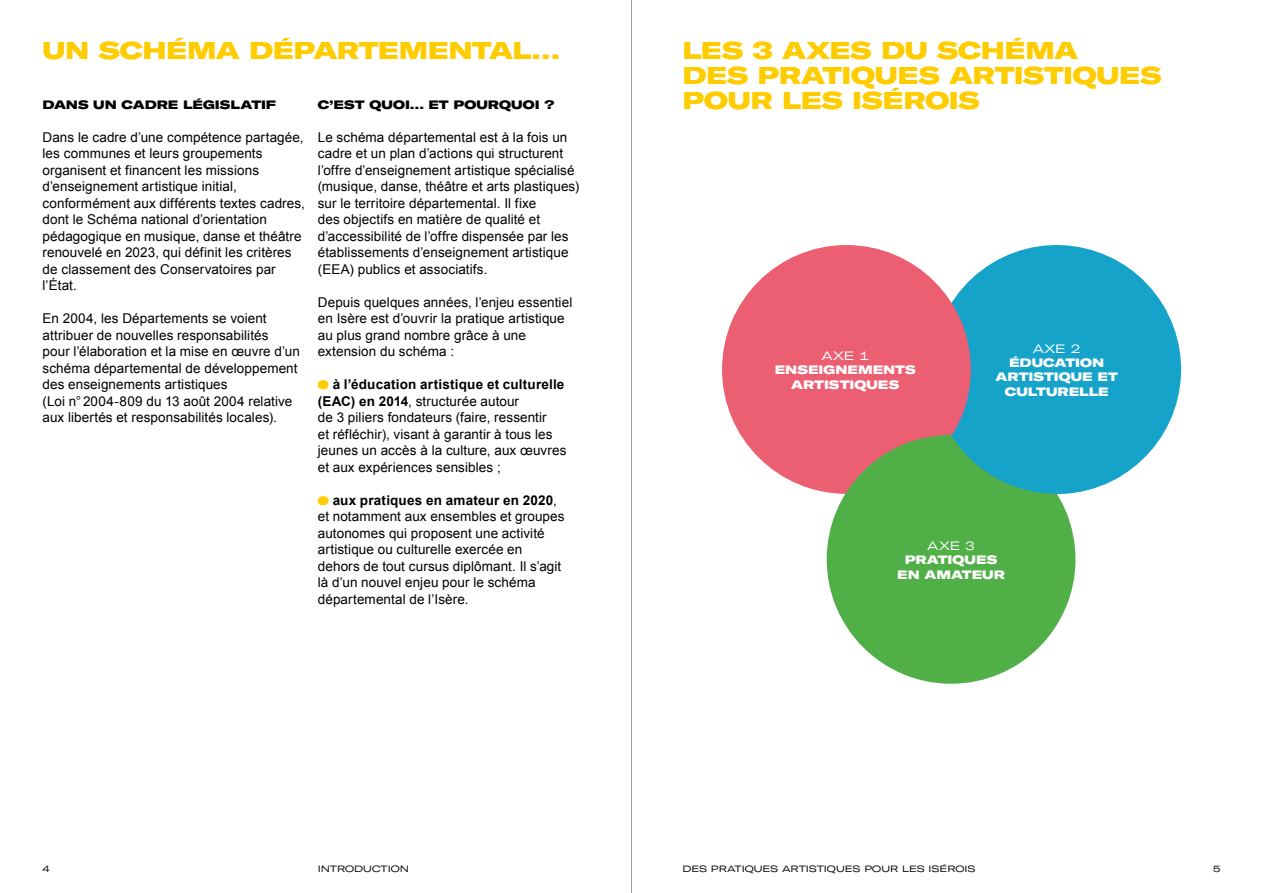
<style>
.page{position:relative;width:1263px;height:893px;background:#fff}
.page>*{position:absolute;margin:0;border:0;box-sizing:border-box;transform-origin:0 0}
.t1{font:900 expanded 24px/24.8px "GT America";letter-spacing:-.015em;color:#fc0}
.t2{font:13.5px/16.5px "Arial";letter-spacing:.005em;color:#000}
.t3{font:900 expanded 12px/14.4px "GT America";color:#fff;text-align:center}
.t4{font:900 expanded 12px "GT America";letter-spacing:.005em;color:#000}
.t5{font:expanded 12px "GT America";letter-spacing:.005em;color:#fff}
.t6{font:expanded 9px "GT America";letter-spacing:-.005em;color:#000}
.s1{font-weight:700}
</style>
<div class="page">
<svg style="left:916px;top:245px;width:266px;height:231px;fill:#15a3c9"></svg>
<div style="left:722px;top:245px;width:249px;height:249px;background:#ec5f72;border-radius:50%"></div>
<div style="left:827px;top:435px;width:248px;height:249px;background:#50af47;border-radius:50%"></div>
<svg style="left:951px;top:418px;width:171px;height:93px"></svg>
<hr style="left:631px;top:0;width:1px;height:893px;background:#9d9d9c">
<h1 class="t1" style="left:43px;top:38px;width:519px">UN SCHÉMA DÉPARTEMENTAL…</h1>
<p class="t4" style="left:43px;top:97px;width:235px">DANS UN CADRE LÉGISLATIF</p>
<p class="t2" style="left:43px;top:129px;width:264px">Dans le cadre d’une compétence partagée, les communes et leurs groupements organisent et financent les missions d’enseignement artistique initial, conformément aux différents textes cadres, dont le Schéma national d’orientation pédagogique en musique, danse et théâtre renouvelé en 2023, qui définit les critères de classement des Conservatoires par l’État.</p>
<p class="t2" style="left:43px;top:310px;width:259px">En 2004, les Départements se voient attribuer de nouvelles responsabilités<br>pour l’élaboration et la mise en œuvre d’un schéma départemental de développement des enseignements artistiques<br>(Loi n°2004-809 du 13 août 2004 relative aux libertés et responsabilités locales).</p>
<p class="t4" style="left:318px;top:97px;width:238px">C’EST QUOI… ET POURQUOI ?</p>
<p class="t2" style="left:318px;top:129px;width:263px">Le schéma départemental est à la fois un cadre et un plan d’actions qui structurent l’offre d’enseignement artistique spécialisé (musique, danse, théâtre et arts plastiques) sur le territoire départemental. Il fixe<br>des objectifs en matière de qualité et d’accessibilité de l’offre dispensée par les établissements d’enseignement artistique (EEA) publics et associatifs.</p>
<p class="t2" style="left:318px;top:294px;width:256px">Depuis quelques années, l’enjeu essentiel en Isère est d’ouvrir la pratique artistique au plus grand nombre grâce à une extension du schéma :</p>
<p class="t2" style="left:318px;top:376px;width:250px;text-indent:15px"><span class="s1">à l’éducation artistique et culturelle (EAC) en 2014</span>, structurée autour<br>de 3 piliers fondateurs (faire, ressentir<br>et réfléchir), visant à garantir à tous les jeunes un accès à la culture, aux œuvres et aux expériences sensibles ;</p>
<p class="t2" style="left:318px;top:492px;width:248px;text-indent:15px"><span class="s1">aux pratiques en amateur en 2020</span>, et notamment aux ensembles et groupes autonomes qui proposent une activité artistique ou culturelle exercée en dehors de tout cursus diplômant. Il s’agit là d’un nouvel enjeu pour le schéma départemental de l’Isère.</p>
<h1 class="t1" style="left:682px;top:38px;width:480px">LES 3 AXES DU SCHÉMA<br>DES PRATIQUES ARTISTIQUES<br>POUR LES ISÉROIS</h1>
<p class="t5" style="left:821px;top:348px;width:49px">AXE 1</p>
<p class="t3" style="left:775px;top:363px;width:142px">ENSEIGNEMENTS<br>ARTISTIQUES</p>
<p class="t5" style="left:1033px;top:341px;width:49px">AXE 2</p>
<p class="t3" style="left:995px;top:355px;width:124px">ÉDUCATION<br>ARTISTIQUE ET<br>CULTURELLE</p>
<p class="t5" style="left:927px;top:538px;width:49px">AXE 3</p>
<p class="t3" style="left:897px;top:552px;width:109px">PRATIQUES<br>EN AMATEUR</p>
<p class="t6" style="left:43px;top:863px;width:9px">4</p>
<p class="t6" style="left:318px;top:863px;width:93px">INTRODUCTION</p>
<p class="t6" style="left:682px;top:863px;width:294px">DES PRATIQUES ARTISTIQUES POUR LES ISÉROIS</p>
<p class="t6" style="left:1213px;top:863px;width:9px">5</p>
</div>
